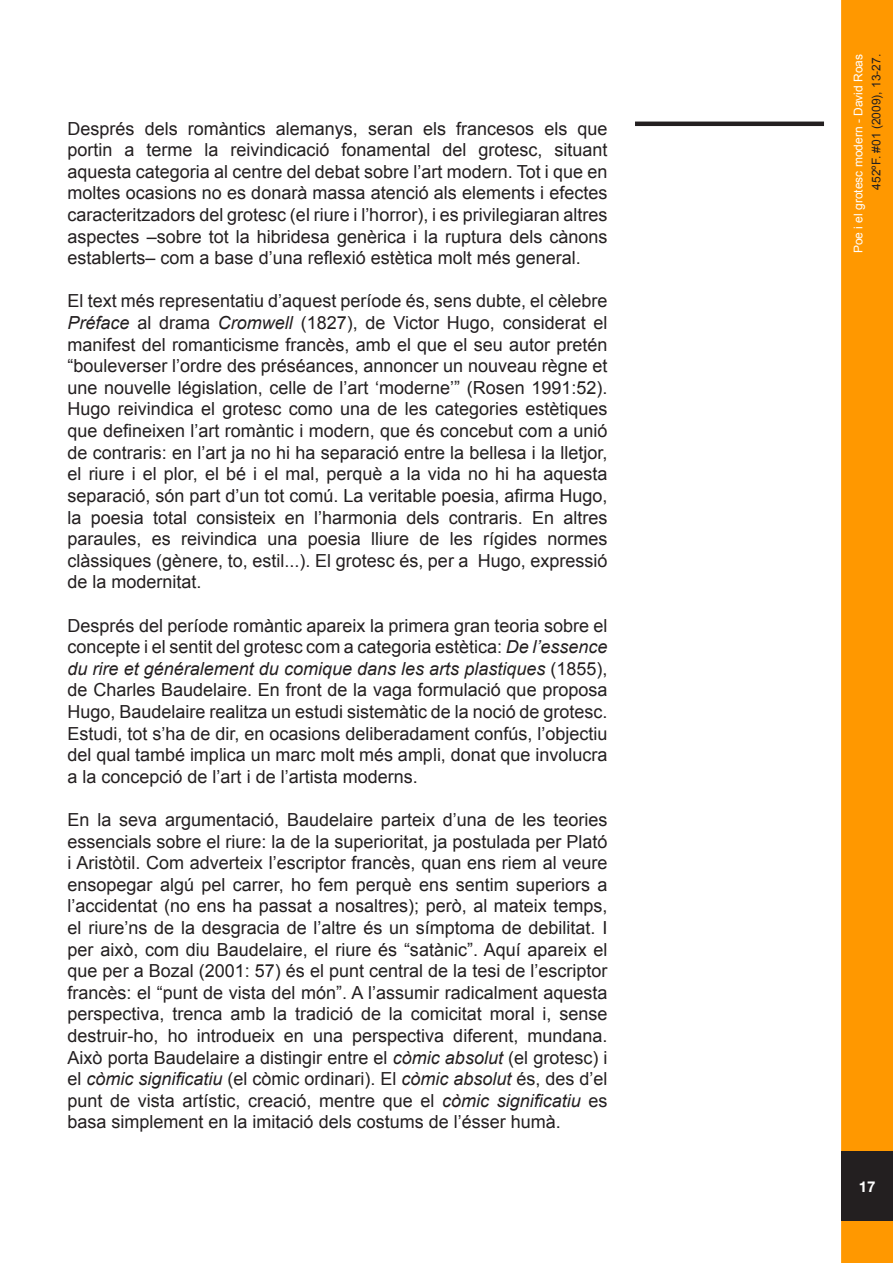
<style>
.page{position:relative;width:893px;height:1263px;background:#fff}
.page>*{position:absolute;margin:0;border:0;box-sizing:border-box;transform-origin:0 0}
.Estilo_de_párrafo_1{font:18px/21.6px "Arial";color:#231f20;text-align:justify}
.t1{font:700 15px "Helvetica Neue";color:#fff}
.t2{font:12px "Arial";color:#fff}
.t3{font:12px "Arial";color:#231f20}
.s1{font-style:italic}
</style>
<div class="page">
<hr style="left:0;top:1151px;width:1px;height:70px;background:#231f20">
<div style="left:841px;top:0;width:52px;height:1263px;background:#ff9800;border:3px solid #ff9800"></div>
<div style="left:841px;top:1151px;width:52px;height:70px;background:#231f20"></div>
<hr style="left:635px;top:122px;width:189px;height:4px;background:#231f20">
<p class="Estilo_de_párrafo_1" style="left:68px;top:118px;width:541px">Després dels romàntics alemanys, seran els francesos els que portin a terme la reivindicació fonamental del grotesc, situant aquesta categoria al centre del debat sobre l’art modern. Tot i que en moltes ocasions no es donarà massa atenció als elements i efectes caracteritzadors del grotesc (el riure i l’horror), i es privilegiaran altres aspectes –sobre tot la hibridesa genèrica i la ruptura dels cànons establerts– com a base d’una reflexió estètica molt més general.</p>
<p class="Estilo_de_párrafo_1" style="left:68px;top:291px;width:541px">El text més representatiu d’aquest període és, sens dubte, el cèlebre <span class="s1">Préface</span> al drama <span class="s1">Cromwell</span> (1827), de Victor Hugo, considerat el manifest del romanticisme francès, amb el que el seu autor pretén “bouleverser l’ordre des préséances, annoncer un nouveau règne et une nouvelle législation, celle de l’art ‘moderne’” (Rosen 1991:52).<br>Hugo reivindica el grotesc como una de les categories estètiques que defineixen l’art romàntic i modern, que és concebut com a unió de contraris: en l’art ja no hi ha separació entre la bellesa i la lletjor, el riure i el plor, el bé i el mal, perquè a la vida no hi ha aquesta separació, són part d’un tot comú. La veritable poesia, afirma Hugo, la poesia total consisteix en l’harmonia dels contraris. En altres paraules, es reivindica una poesia lliure de les rígides normes clàssiques (gènere, to, estil...). El grotesc és, per a Hugo, expressió de la modernitat.</p>
<p class="Estilo_de_párrafo_1" style="left:68px;top:615px;width:541px">Després del període romàntic apareix la primera gran teoria sobre el concepte i el sentit del grotesc com a categoria estètica: <span class="s1">De l’essence du rire et généralement du comique dans les arts plastiques</span> (1855), de Charles Baudelaire. En front de la vaga formulació que proposa Hugo, Baudelaire realitza un estudi sistemàtic de la noció de grotesc.<br>Estudi, tot s’ha de dir, en ocasions deliberadament confús, l’objectiu del qual també implica un marc molt més ampli, donat que involucra a la concepció de l’art i de l’artista moderns.</p>
<p class="Estilo_de_párrafo_1" style="left:68px;top:809px;width:541px">En la seva argumentació, Baudelaire parteix d’una de les teories essencials sobre el riure: la de la superioritat, ja postulada per Plató i Aristòtil. Com adverteix l’escriptor francès, quan ens riem al veure ensopegar algú pel carrer, ho fem perquè ens sentim superiors a l’accidentat (no ens ha passat a nosaltres); però, al mateix temps, el riure’ns de la desgracia de l’altre és un símptoma de debilitat. I per això, com diu Baudelaire, el riure és “satànic”. Aquí apareix el que per a Bozal (2001: 57) és el punt central de la tesi de l’escriptor francès: el “punt de vista del món”. A l’assumir radicalment aquesta perspectiva, trenca amb la tradició de la comicitat moral i, sense destruir-ho, ho introdueix en una perspectiva diferent, mundana.<br>Això porta Baudelaire a distingir entre el <span class="s1">còmic absolut</span> (el grotesc) i el <span class="s1">còmic significatiu</span> (el còmic ordinari). El <span class="s1">còmic absolut</span> és, des d’el punt de vista artístic, creació, mentre que el <span class="s1">còmic significatiu</span> es basa simplement en la imitació dels costums de l’ésser humà.</p>
<p class="t2" style="left:850px;top:253px;width:201px;rotate:-90deg">Poe i el grotesc modern - David Roas</p>
<p class="t3" style="left:868px;top:190px;width:137px;rotate:-90deg">452ºF. #01 (2009), 13-27.</p>
<p class="t1" style="left:859px;top:1177px;width:18px">17</p>
</div>
